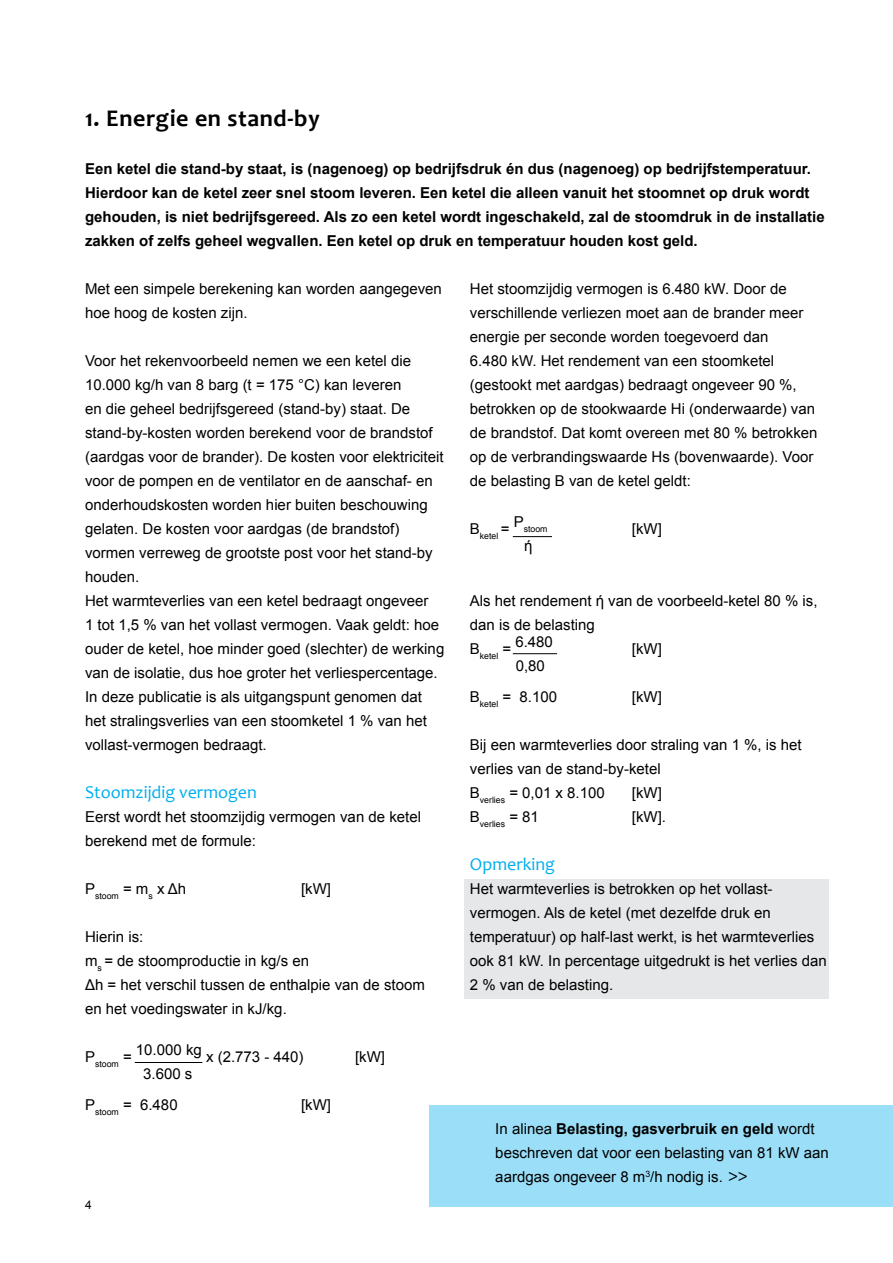
<style>
.page{position:relative;width:893px;height:1263px;background:#fff}
.page>*{position:absolute;margin:0;border:0;box-sizing:border-box;transform-origin:0 0}
.t1{font:700 24px "Candara";letter-spacing:.025em;color:#000}
.t2{font:18px "Candara";color:#00aeef}
.t3{font:15px/24px "Arial";color:#000}
.t4{font:700 15px/24px "Arial";color:#000}
.t5{font:12px "Arial";color:#000}
.t6{font:8.7px "Arial";color:#000}
.s1{font-weight:700}
.s2{font-family:"Minion Pro";font-weight:700;font-size:18px}
</style>
<div class="page">
<div style="left:464px;top:879px;width:365px;height:119px;background:#e6e7e8"></div>
<div style="left:429px;top:1105px;width:464px;height:101px;background:#9adef8"></div>
<hr style="left:513px;top:536px;width:39px;height:1px;background:#000">
<hr style="left:135px;top:1062px;width:67px;height:1px;background:#000">
<hr style="left:513px;top:653px;width:44px;height:1px;background:#000">
<h1 class="t1" style="left:85px;top:104px;width:236px">1. Energie en stand-by</h1>
<p class="t4" style="left:85px;top:157px;width:741px">Een ketel die stand-by staat, is (nagenoeg) op bedrijfsdruk én dus (nagenoeg) op bedrijfstemperatuur.<br>Hierdoor kan de ketel zeer snel stoom leveren. Een ketel die alleen vanuit het stoomnet op druk wordt gehouden, is niet bedrijfsgereed. Als zo een ketel wordt ingeschakeld, zal de stoomdruk in de installatie zakken of zelfs geheel wegvallen. Een ketel op druk en temperatuur houden kost geld.</p>
<p class="t3" style="left:85px;top:277px;width:358px">Met een simpele berekening kan worden aangegeven hoe hoog de kosten zijn.</p>
<p class="t3" style="left:85px;top:349px;width:361px">Voor het rekenvoorbeeld nemen we een ketel die 10.000 kg/h van 8 barg (t = 175 °C) kan leveren<br>en die geheel bedrijfsgereed (stand-by) staat. De stand-by-kosten worden berekend voor de brandstof (aardgas voor de brander). De kosten voor elektriciteit voor de pompen en de ventilator en de aanschaf- en onderhoudskosten worden hier buiten beschouwing gelaten. De kosten voor aardgas (de brandstof) vormen verreweg de grootste post voor het stand-by houden.<br>Het warmteverlies van een ketel bedraagt ongeveer<br>1 tot 1,5 % van het vollast vermogen. Vaak geldt: hoe ouder de ketel, hoe minder goed (slechter) de werking van de isolatie, dus hoe groter het verliespercentage.<br>In deze publicatie is als uitgangspunt genomen dat het stralingsverlies van een stoomketel 1 % van het vollast-vermogen bedraagt.</p>
<p class="t2" style="left:85px;top:781px;width:173px">Stoomzijdig vermogen</p>
<p class="t3" style="left:85px;top:805px;width:337px">Eerst wordt het stoomzijdig vermogen van de ketel berekend met de formule:</p>
<p class="t3" style="left:85px;top:877px;width:103px">P<sub>stoom</sub> = m<sub>s</sub> x Δh</p>
<p class="t3" style="left:301px;top:877px;width:31px">[kW]</p>
<p class="t3" style="left:85px;top:925px;width:341px">Hierin is:<br>m<sub>s</sub> = de stoomproductie in kg/s en<br>Δh = het verschil tussen de enthalpie van de stoom en het voedingswater in kJ/kg.</p>
<p class="t6" style="left:85px;top:1058px;width:48px"><sup>P</sup>stoom <sup>=</sup></p>
<p class="t3" style="left:136px;top:1037px;width:67px">10.000 kg</p>
<p class="t3" style="left:206px;top:1045px;width:99px">x (2.773 - 440)</p>
<p class="t3" style="left:355px;top:1045px;width:31px">[kW]</p>
<p class="t3" style="left:85px;top:1058px;width:109px;line-height:31.5px;text-indent:58px">3.600 s<br>P<sub>stoom</sub> = 6.480</p>
<p class="t3" style="left:301px;top:1093px;width:31px">[kW]</p>
<p class="t5" style="left:85px;top:1197px;width:8px">4</p>
<p class="t3" style="left:470px;top:277px;width:349px">Het stoomzijdig vermogen is 6.480 kW. Door de verschillende verliezen moet aan de brander meer energie per seconde worden toegevoerd dan<br>6.480 kW. Het rendement van een stoomketel (gestookt met aardgas) bedraagt ongeveer 90 %, betrokken op de stookwaarde Hi (onderwaarde) van de brandstof. Dat komt overeen met 80 % betrokken op de verbrandingswaarde Hs (bovenwaarde). Voor de belasting B van de ketel geldt:</p>
<p class="t6" style="left:470px;top:530px;width:41px"><sup>B</sup>ketel <sup>=</sup></p>
<p class="t6" style="left:514px;top:523px;width:35px"><sup>P</sup>stoom</p>
<p class="t3" style="left:632px;top:517px;width:31px">[kW]</p>
<p class="t3" style="left:524px;top:533px;width:10px">ή</p>
<p class="t3" style="left:470px;top:589px;width:349px">Als het rendement ή van de voorbeeld-ketel 80 % is, dan is de belasting</p>
<p class="t6" style="left:470px;top:650px;width:43px"><sup>B</sup>ketel <sup>=</sup></p>
<p class="t3" style="left:515px;top:629px;width:39px">6.480</p>
<p class="t3" style="left:632px;top:637px;width:31px">[kW]</p>
<p class="t3" style="left:470px;top:650px;width:89px;line-height:31.5px;text-indent:46px">0,80<br>B<sub>ketel</sub> = 8.100</p>
<p class="t3" style="left:632px;top:685px;width:31px">[kW]</p>
<p class="t3" style="left:470px;top:733px;width:333px">Bij een warmteverlies door straling van 1 %, is het verlies van de stand-by-ketel<br>B<sub>verlies</sub> = 0,01 x 8.100</p>
<p class="t3" style="left:632px;top:781px;width:31px">[kW]</p>
<p class="t6" style="left:470px;top:818px;width:71px"><sup>B</sup>verlies <sup>=</sup> <sup>81</sup></p>
<p class="t3" style="left:632px;top:805px;width:36px">[kW].</p>
<p class="t2" style="left:470px;top:853px;width:87px">Opmerking</p>
<p class="t3" style="left:470px;top:877px;width:358px">Het warmteverlies is betrokken op het vollast&shy;vermogen. Als de ketel (met dezelfde druk en temperatuur) op half-last werkt, is het warmteverlies ook 81 kW. In percentage uitgedrukt is het verlies dan 2 % van de belasting.</p>
<p class="t3" style="left:495px;top:1117px;width:335px">In alinea <span class="s1">Belasting, gasverbruik en geld</span> wordt beschreven dat voor een belasting van 81 kW aan aardgas ongeveer 8 m<sup>3</sup>/h nodig is. <span class="s2">&gt;&gt;</span></p>
</div>
